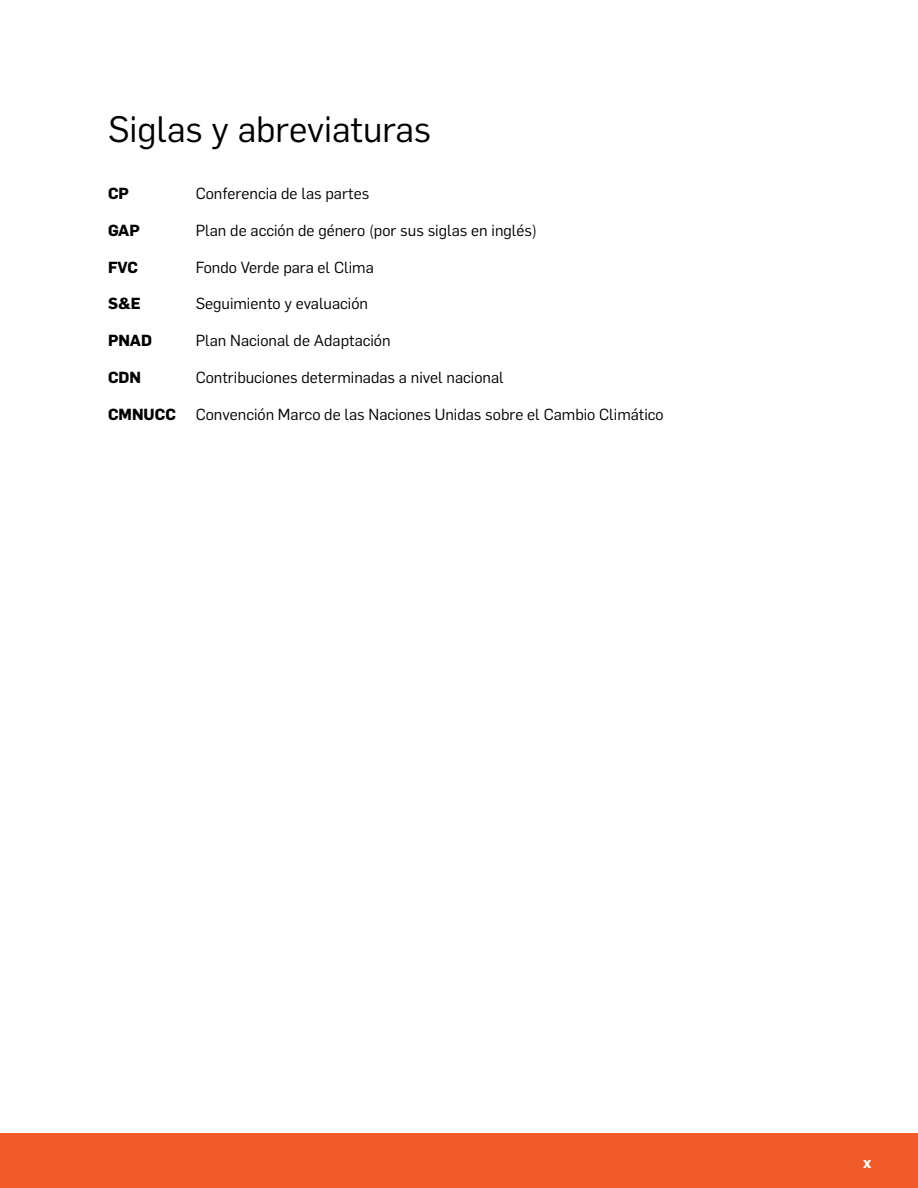
<style>
.page{position:relative;width:918px;height:1188px;background:#fff}
.page>*{position:absolute;margin:0;border:0;box-sizing:border-box;transform-origin:0 0}
.t1{font:36px "Flama";color:#000}
.t2{font:15.75px "Flama";color:#000}
.t3{font:700 15.75px "Flama";color:#000}
.t4{font:700 15px "Flama";color:#fff}
</style>
<div class="page">
<div style="left:0;top:1133px;width:918px;height:55px;background:#f15a29"></div>
<h1 class="t1" style="left:108px;top:105px;width:325px">Siglas y abreviaturas</h1>
<p class="t3" style="left:108px;top:182px;width:23px">CP</p>
<p class="t2" style="left:196px;top:183px;width:175px">Conferencia de las partes</p>
<p class="t3" style="left:108px;top:219px;width:33px">GAP</p>
<p class="t2" style="left:196px;top:220px;width:343px">Plan de acción de género (por sus siglas en inglés)</p>
<p class="t3" style="left:108px;top:256px;width:32px">FVC</p>
<p class="t2" style="left:196px;top:256px;width:180px">Fondo Verde para el Clima</p>
<p class="t3" style="left:108px;top:292px;width:34px">S&amp;E</p>
<p class="t2" style="left:196px;top:293px;width:174px">Seguimiento y evaluación</p>
<p class="t3" style="left:108px;top:329px;width:46px">PNAD</p>
<p class="t2" style="left:196px;top:330px;width:196px">Plan Nacional de Adaptación</p>
<p class="t3" style="left:108px;top:366px;width:35px">CDN</p>
<p class="t2" style="left:196px;top:366px;width:310px">Contribuciones determinadas a nivel nacional</p>
<p class="t3" style="left:108px;top:403px;width:69px">CMNUCC</p>
<p class="t2" style="left:196px;top:403px;width:470px">Convención Marco de las Naciones Unidas sobre el Cambio Climático</p>
<p class="t4" style="left:863px;top:1152px;width:10px">x</p>
</div>
